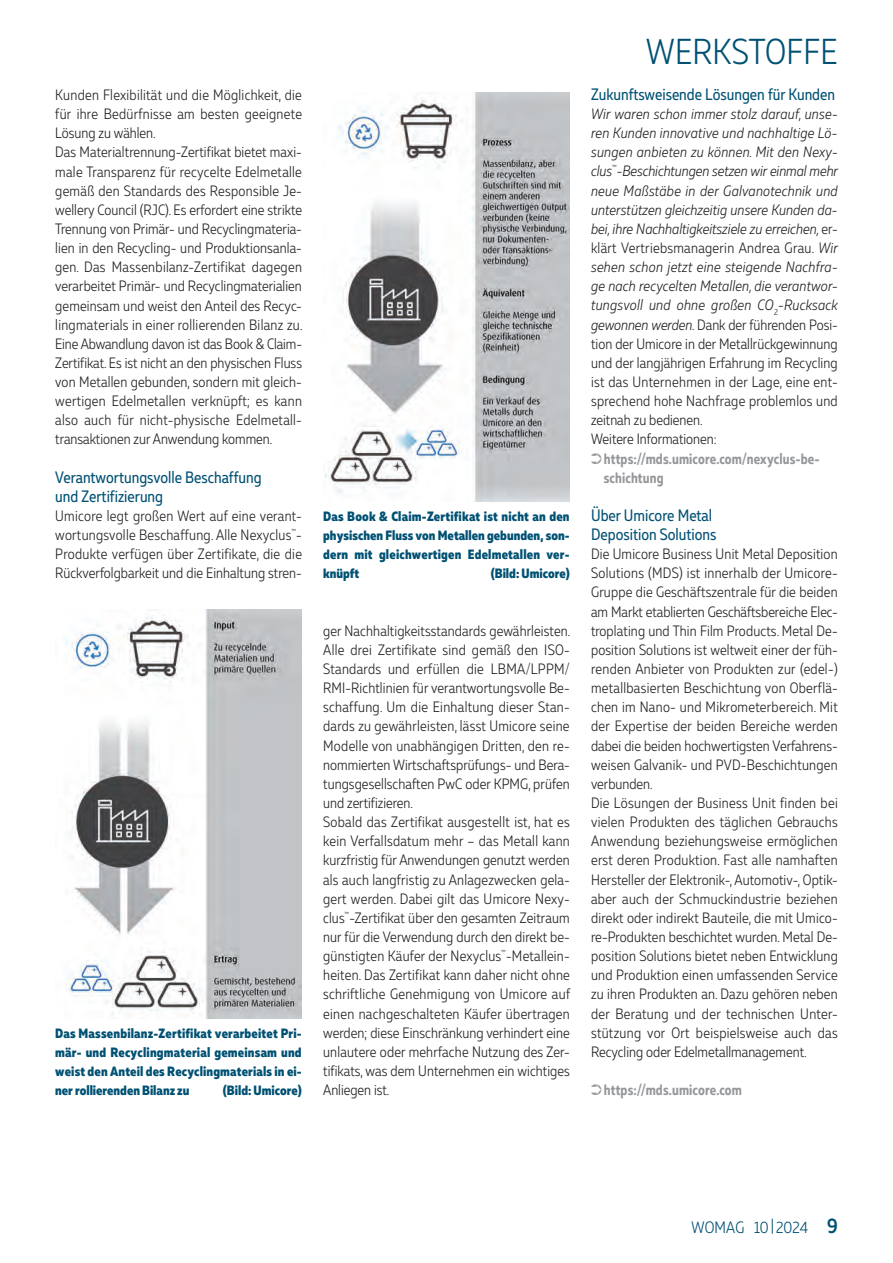
<style>
.page{position:relative;width:893px;height:1263px;background:#fff}
.page>*{position:absolute;margin:0;border:0;box-sizing:border-box;transform-origin:0 0}
.t1{font:300 36px "Muller Narrow";letter-spacing:.01em;color:#005173}
.t2{font:16.5px/19.2px "Muller Narrow";color:#005173}
.t3{font:300 16.5px "Muller Narrow";letter-spacing:.005em;color:#005173}
.t4{font:300 15px/19.2px "Muller Narrow";letter-spacing:.015em;color:#231f20}
.t5{font:italic 300 15px "Muller Narrow";letter-spacing:.015em;color:#231f20}
.t6{font:700 15px "Muller Narrow";letter-spacing:.01em;color:#95979a;scale:.94 1}
.t7{font:800 13.5px/19.2px "Muller Narrow";letter-spacing:.01em;color:#005173;text-align:justify}
.s1{font-style:normal}
.s2{font-style:italic}
.s3{font-weight:500;font-size:21px}
</style>
<div class="page">
<img style="left:65px;top:609px;width:237px;height:409px">
<img style="left:323px;top:92px;width:247px;height:410px">
<p class="t4" style="left:55px;top:85px;width:249px">Kunden Flexibilität und die Möglichkeit, die für ihre Bedürfnisse am besten geeignete Lösung zu wählen.<br>Das Materialtrennung-Zertifikat bietet maxi&shy;male Transparenz für recycelte Edelmetalle gemäß den Standards des Responsible Je&shy;wellery Council (RJC). Es erfordert eine strikte Trennung von Primär- und Recyclingmateria&shy;lien in den Recycling- und Produktionsanla&shy;gen. Das Massenbilanz-Zertifikat dagegen verarbeitet Primär- und Recyclingmaterialien gemeinsam und weist den Anteil des Recyc&shy;lingmaterials in einer rollierenden Bilanz zu.<br>Eine Abwandlung davon ist das Book &amp; Claim-Zertifikat. Es ist nicht an den physischen Fluss von Metallen gebunden, sondern mit gleich&shy;wertigen Edelmetallen verknüpft; es kann also auch für nicht-physische Edelmetall&shy;transaktionen zur Anwendung kommen.</p>
<p class="t2" style="left:55px;top:467px;width:208px">Verantwortungsvolle Beschaffung und Zertifizierung</p>
<p class="t4" style="left:55px;top:506px;width:248px;text-align:justify">Umicore legt großen Wert auf eine verant&shy;wortungsvolle Beschaffung. Alle Nexyclus<sup>™</sup>- Produkte verfügen über Zertifikate, die die Rückverfolgbarkeit und die Einhaltung stren-</p>
<p class="t7" style="left:55px;top:1023px;width:248px">Das Massenbilanz-Zertifikat verarbeitet Pri&shy;mär- und Recyclingmaterial gemeinsam und weist den Anteil des Recyclingmaterials in ei&shy;ner rollierenden Bilanz zu</p>
<p class="t7" style="left:223px;top:1081px;width:81px">(Bild: Umicore)</p>
<p class="t7" style="left:323px;top:507px;width:248px">Das Book &amp; Claim-Zertifikat ist nicht an den physischen Fluss von Metallen gebunden, son&shy;dern mit gleichwertigen Edelmetallen ver&shy;knüpft</p>
<p class="t7" style="left:491px;top:564px;width:81px">(Bild: Umicore)</p>
<p class="t4" style="left:323px;top:621px;width:249px">ger Nachhaltigkeitsstandards gewährleisten.<br>Alle drei Zertifikate sind gemäß den ISO-Standards und erfüllen die LBMA/LPPM/ RMI-Richtlinien für verantwortungsvolle Be&shy;schaffung. Um die Einhaltung dieser Stan&shy;dards zu gewährleisten, lässt Umicore seine Modelle von unabhängigen Dritten, den re&shy;nommierten Wirtschaftsprüfungs- und Bera&shy;tungsgesellschaften PwC oder KPMG, prüfen und zertifizieren.<br>Sobald das Zertifikat ausgestellt ist, hat es kein Verfallsdatum mehr – das Metall kann kurzfristig für Anwendungen genutzt werden als auch langfristig zu Anlagezwecken gela&shy;gert werden. Dabei gilt das Umicore Nexy&shy;clus<sup>™</sup>-Zertifikat über den gesamten Zeitraum nur für die Verwendung durch den direkt be&shy;günstigten Käufer der Nexyclus<sup>™</sup>-Metallein&shy;heiten. Das Zertifikat kann daher nicht ohne schriftliche Genehmigung von Umicore auf einen nachgeschalteten Käufer übertragen werden; diese Einschränkung verhindert eine unlautere oder mehrfache Nutzung des Zer&shy;tifikats, was dem Unternehmen ein wichtiges Anliegen ist.</p>
<h1 class="t1" style="left:646px;top:30px;width:193px">WERKSTOFFE</h1>
<p class="t2" style="left:591px;top:85px;width:246px">Zukunftsweisende Lösungen für Kunden</p>
<p class="t5" style="left:591px;top:105px;width:248px">Wir waren schon immer stolz darauf, unse-</p>
<p class="t5" style="left:591px;top:124px;width:248px">ren Kunden innovative und nachhaltige Lö-</p>
<p class="t5" style="left:591px;top:143px;width:248px">sungen anbieten zu können. Mit den Nexy-</p>
<p class="t5" style="left:591px;top:162px;width:248px">clus<sup>™</sup>-Beschichtungen setzen wir einmal mehr</p>
<p class="t5" style="left:591px;top:181px;width:248px">neue Maßstäbe in der Galvanotechnik und</p>
<p class="t5" style="left:591px;top:201px;width:248px">unterstützen gleichzeitig unsere Kunden da-</p>
<p class="t5" style="left:591px;top:220px;width:248px">bei, ihre Nachhaltigkeitsziele zu erreichen, <span class="s1">er-</span></p>
<p class="t4" style="left:591px;top:238px;width:248px">klärt Vertriebsmanagerin Andrea Grau. <span class="s2">Wir</span></p>
<p class="t5" style="left:591px;top:258px;width:248px">sehen schon jetzt eine steigende Nachfra-</p>
<p class="t5" style="left:591px;top:277px;width:248px">ge nach recycelten Metallen, die verantwor-</p>
<p class="t5" style="left:591px;top:296px;width:248px">tungsvoll und ohne großen CO<sub>2</sub>-Rucksack</p>
<p class="t4" style="left:591px;top:315px;width:248px"><span class="s2">gewonnen werden.</span> Dank der führenden Posi-</p>
<p class="t4" style="left:591px;top:334px;width:248px">tion der Umicore in der Metallrückgewinnung</p>
<p class="t4" style="left:591px;top:353px;width:248px">und der langjährigen Erfahrung im Recycling</p>
<p class="t4" style="left:591px;top:372px;width:248px">ist das Unternehmen in der Lage, eine ent-</p>
<p class="t4" style="left:591px;top:391px;width:248px">sprechend hohe Nachfrage problemlos und</p>
<p class="t4" style="left:591px;top:410px;width:113px">zeitnah zu bedienen.</p>
<p class="t4" style="left:591px;top:430px;width:127px">Weitere Informationen:</p>
<p class="t6" style="left:591px;top:449px;width:245px">➲https://mds.umicore.com/nexyclus-be-</p>
<p class="t6" style="left:604px;top:468px;width:65px">schichtung</p>
<p class="t2" style="left:591px;top:505px;width:127px">Über Umicore Metal<br>Deposition Solutions</p>
<p class="t4" style="left:591px;top:544px;width:248px">Die Umicore Business Unit Metal Deposition Solutions (MDS) ist innerhalb der Umicore-Gruppe die Geschäftszentrale für die beiden am Markt etablierten Geschäftsbereiche Elec&shy;troplating und Thin Film Products. Metal De&shy;position Solutions ist weltweit einer der füh&shy;renden Anbieter von Produkten zur (edel-) metallbasierten Beschichtung von Oberflä&shy;chen im Nano- und Mikrometerbereich. Mit der Expertise der beiden Bereiche werden dabei die beiden hochwertigsten Verfahrens&shy;weisen Galvanik- und PVD-Beschichtungen verbunden.<br>Die Lösungen der Business Unit finden bei vielen Produkten des täglichen Gebrauchs Anwendung beziehungsweise ermöglichen erst deren Produktion. Fast alle namhaften Hersteller der Elektronik-, Automotiv-, Optik&shy;aber auch der Schmuckindustrie beziehen direkt oder indirekt Bauteile, die mit Umico&shy;re-Produkten beschichtet wurden. Metal De&shy;position Solutions bietet neben Entwicklung und Produktion einen umfassenden Service zu ihren Produkten an. Dazu gehören neben der Beratung und der technischen Unter&shy;stützung vor Ort beispielsweise auch das Recycling oder Edelmetallmanagement.</p>
<p class="t6" style="left:591px;top:1080px;width:162px">➲https://mds.umicore.com</p>
<p class="t3" style="left:691px;top:1217px;width:148px">WOMAG 10| 2024 <span class="s3">9</span></p>
</div>
